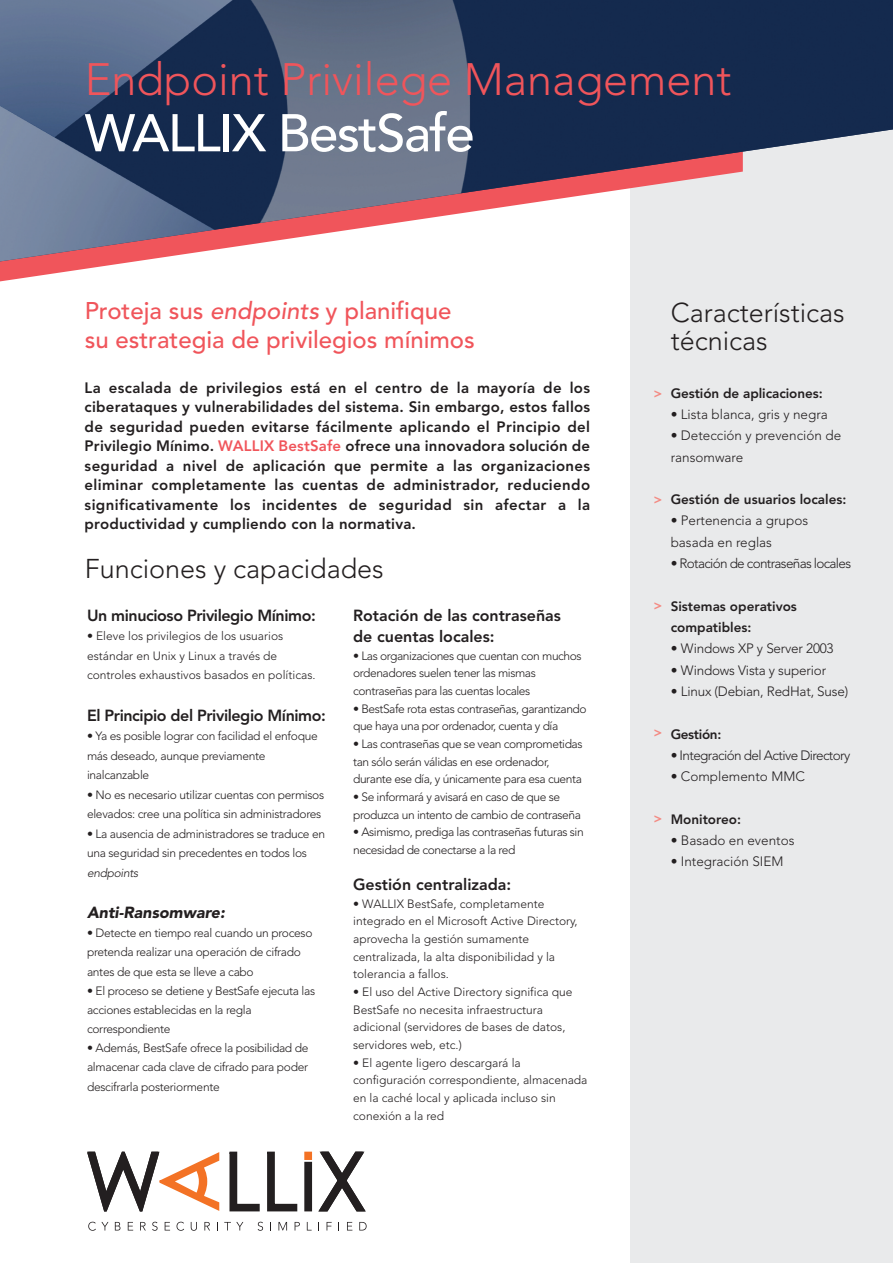
<style>
.page{position:relative;width:893px;height:1263px;background:#fff}
.page>*{position:absolute;margin:0;border:0;box-sizing:border-box;transform-origin:0 0}
.t1{font:500 52.5px "Avenir";letter-spacing:-.03em;color:#fff}
.t2{font:300 45px "Avenir";color:#f0555b}
.t3{font:300 27px/28px "Avenir";color:#231f20}
.t4{font:500 24px/29.8px "Avenir";color:#f0555b}
.t5{font:800 16.05px/20.7px "Avenir";color:#231f20}
.t6{font:800 16.05px "Avenir";letter-spacing:-.025em;color:#231f20}
.t7{font:italic 900 16.05px "Avenir";color:#231f20}
.t8{font:800 15px/19.5px "Avenir";letter-spacing:.015em;color:#231f20;text-align:justify}
.t9{font:300 13.5px/21.3px "Avenir";color:#231f20}
.t10{font:800 13.5px/21.3px "Avenir";color:#231f20}
.t11{font:300 13.5px "Avenir";letter-spacing:-.045em;color:#231f20}
.t12{font:300 13.5px "Avenir";letter-spacing:-.05em;color:#231f20}
.t13{font:800 13.5px "Avenir";letter-spacing:-.025em;color:#231f20}
.t14{font:800 13.5px "Avenir";color:#f48a82}
.t15{font:300 12px/17.7px "Avenir";letter-spacing:-.025em;color:#231f20}
.t16{font:300 12px/17.7px "Avenir";color:#231f20}
.t17{font:italic 300 12px "Avenir";letter-spacing:-.025em;color:#231f20}
.s1{font-style:italic}
.s2{color:#f0555b}
</style>
<div class="page">
<div style="left:630px;top:0;width:263px;height:1263px;background:#e9eaeb"></div>
<svg style="left:0;top:264px;width:117px;height:18px"></svg>
<img style="left:0;top:0;width:893px;height:262px">
<svg style="left:229px;top:1151px;width:69px;height:61px"></svg>
<div style="left:305px;top:1163px;width:6px;height:47px;background:#231f20"></div>
<div style="left:304px;top:1162px;width:8px;height:49px;border:2px solid #231f20"></div>
<div style="left:305px;top:1152px;width:6px;height:7px;background:#f37225"></div>
<div style="left:304px;top:1152px;width:8px;height:8px;border:2px solid #f37225"></div>
<svg style="left:88px;top:1222px;width:20px;height:9px"></svg>
<svg style="left:115px;top:1222px;width:5px;height:8px"></svg>
<svg style="left:128px;top:1222px;width:5px;height:8px"></svg>
<svg style="left:140px;top:1222px;width:6px;height:8px"></svg>
<svg style="left:152px;top:1222px;width:6px;height:9px"></svg>
<svg style="left:165px;top:1222px;width:5px;height:8px"></svg>
<svg style="left:177px;top:1222px;width:7px;height:9px"></svg>
<svg style="left:191px;top:1222px;width:6px;height:9px"></svg>
<svg style="left:204px;top:1222px;width:6px;height:8px"></svg>
<svg style="left:224px;top:1222px;width:19px;height:8px"></svg>
<svg style="left:258px;top:1222px;width:5px;height:9px"></svg>
<svg style="left:278px;top:1222px;width:9px;height:8px"></svg>
<svg style="left:295px;top:1222px;width:5px;height:8px"></svg>
<svg style="left:307px;top:1222px;width:5px;height:8px"></svg>
<svg style="left:327px;top:1222px;width:5px;height:8px"></svg>
<svg style="left:347px;top:1222px;width:5px;height:8px"></svg>
<svg style="left:359px;top:1222px;width:8px;height:8px"></svg>
<svg style="left:318px;top:1151px;width:48px;height:61px"></svg>
<svg style="left:87px;top:1151px;width:133px;height:61px"></svg>
<h2 class="t2" style="left:85px;top:52px;width:648px">Endpoint Privilege Management</h2>
<h1 class="t1" style="left:85px;top:88px;width:391px">WALLIX BestSafe</h1>
<h3 class="t4" style="left:85px;top:294px;width:392px">Proteja sus <span class="s1">endpoints</span> y planifique su estrategia de privilegios mínimos</h3>
<p class="t8" style="left:85px;top:378px;width:507px">La escalada de privilegios está en el centro de la mayoría de los ciberataques y vulnerabilidades del sistema. Sin embargo, estos fallos de seguridad pueden evitarse fácilmente aplicando el Principio del Privilegio Mínimo. <span class="s2">WALLIX BestSafe</span> ofrece una innovadora solución de seguridad a nivel de aplicación que permite a las organizaciones eliminar completamente las cuentas de administrador, reduciendo significativamente los incidentes de seguridad sin afectar a la productividad y cumpliendo con la normativa.</p>
<h3 class="t3" style="left:85px;top:554px;width:301px">Funciones y capacidades</h3>
<h3 class="t6" style="left:87px;top:603px;width:230px">Un minucioso Privilegio Mínimo:</h3>
<p class="t16" style="left:87px;top:627px;width:230px;line-height:19.2px">• Eleve los privilegios de los usuarios estándar en Unix y Linux a través de controles exhaustivos basados en políticas.</p>
<h3 class="t5" style="left:353px;top:605px;width:209px">Rotación de las contraseñas de cuentas locales:</h3>
<p class="t15" style="left:353px;top:646px;width:230px">• Las organizaciones que cuentan con muchos ordenadores suelen tener las mismas contraseñas para las cuentas locales</p>
<p class="t15" style="left:353px;top:700px;width:235px">• BestSafe rota estas contraseñas, garantizando que haya una por ordenador, cuenta y día</p>
<p class="t15" style="left:353px;top:735px;width:231px">• Las contraseñas que se vean comprometidas tan sólo serán válidas en ese ordenador, durante ese día, y únicamente para esa cuenta</p>
<p class="t15" style="left:353px;top:788px;width:229px">• Se informará y avisará en caso de que se produzca un intento de cambio de contraseña</p>
<p class="t15" style="left:353px;top:823px;width:232px">• Asimismo, prediga las contraseñas futuras sin necesidad de conectarse a la red</p>
<h3 class="t6" style="left:87px;top:702px;width:240px">El Principio del Privilegio Mínimo:</h3>
<p class="t15" style="left:87px;top:726px;width:232px;line-height:19.5px">• Ya es posible lograr con facilidad el enfoque más deseado, aunque previamente inalcanzable</p>
<p class="t15" style="left:87px;top:785px;width:239px;line-height:19.5px">• No es necesario utilizar cuentas con permisos elevados: cree una política sin administradores</p>
<p class="t15" style="left:87px;top:824px;width:240px;line-height:19.5px">• La ausencia de administradores se traduce en una seguridad sin precedentes en todos los</p>
<p class="t17" style="left:87px;top:865px;width:53px">endpoints</p>
<h3 class="t5" style="left:353px;top:874px;width:160px">Gestión centralizada:</h3>
<p class="t16" style="left:353px;top:895px;width:226px">• WALLIX BestSafe, completamente integrado en el Microsoft Active Directory, aprovecha la gestión sumamente centralizada, la alta disponibilidad y la tolerancia a fallos.</p>
<p class="t16" style="left:353px;top:983px;width:221px">• El uso del Active Directory significa que BestSafe no necesita infraestructura adicional (servidores de bases de datos, servidores web, etc.)</p>
<p class="t16" style="left:353px;top:1054px;width:236px">• El agente ligero descargará la configuración correspondiente, almacenada en la caché local y aplicada incluso sin conexión a la red</p>
<h3 class="t7" style="left:87px;top:899px;width:139px">Anti-Ransomware:</h3>
<p class="t15" style="left:87px;top:923px;width:227px;line-height:19.2px">• Detecte en tiempo real cuando un proceso pretenda realizar una operación de cifrado antes de que esta se lleve a cabo</p>
<p class="t15" style="left:87px;top:981px;width:230px;line-height:19.2px">• El proceso se detiene y BestSafe ejecuta las acciones establecidas en la regla correspondiente</p>
<p class="t15" style="left:87px;top:1038px;width:223px;line-height:19.2px;text-align:justify">• Además, BestSafe ofrece la posibilidad de almacenar cada clave de cifrado para poder descifrarla posteriormente</p>
<h3 class="t3" style="left:671px;top:298px;width:175px">Características técnicas</h3>
<p class="t14" style="left:654px;top:382px;width:10px">&gt;</p>
<p class="t14" style="left:654px;top:488px;width:10px">&gt;</p>
<p class="t14" style="left:654px;top:595px;width:10px">&gt;</p>
<p class="t14" style="left:654px;top:722px;width:10px">&gt;</p>
<p class="t14" style="left:654px;top:807px;width:10px">&gt;</p>
<p class="t10" style="left:671px;top:382px;width:153px">Gestión de aplicaciones:</p>
<p class="t9" style="left:671px;top:404px;width:159px">• Lista blanca, gris y negra</p>
<p class="t9" style="left:671px;top:425px;width:172px">• Detección y prevención de ransomware</p>
<p class="t10" style="left:671px;top:489px;width:177px">Gestión de usuarios locales:</p>
<p class="t9" style="left:671px;top:510px;width:139px">• Pertenencia a grupos basada en reglas</p>
<p class="t12" style="left:671px;top:555px;width:182px">• Rotación de contraseñas locales</p>
<p class="t10" style="left:671px;top:595px;width:128px">Sistemas operativos compatibles:</p>
<p class="t9" style="left:671px;top:638px;width:164px">• Windows XP y Server 2003</p>
<p class="t9" style="left:671px;top:659px;width:157px">• Windows Vista y superior</p>
<p class="t9" style="left:671px;top:681px;width:179px">• Linux (Debian, RedHat, Suse)</p>
<p class="t13" style="left:671px;top:723px;width:52px">Gestión:</p>
<p class="t11" style="left:671px;top:747px;width:181px">• Integración del Active Directory</p>
<p class="t9" style="left:671px;top:766px;width:136px">• Complemento MMC</p>
<p class="t10" style="left:671px;top:808px;width:72px">Monitoreo:</p>
<p class="t9" style="left:671px;top:830px;width:125px">• Basado en eventos</p>
<p class="t9" style="left:671px;top:851px;width:114px">• Integración SIEM</p>
</div>
